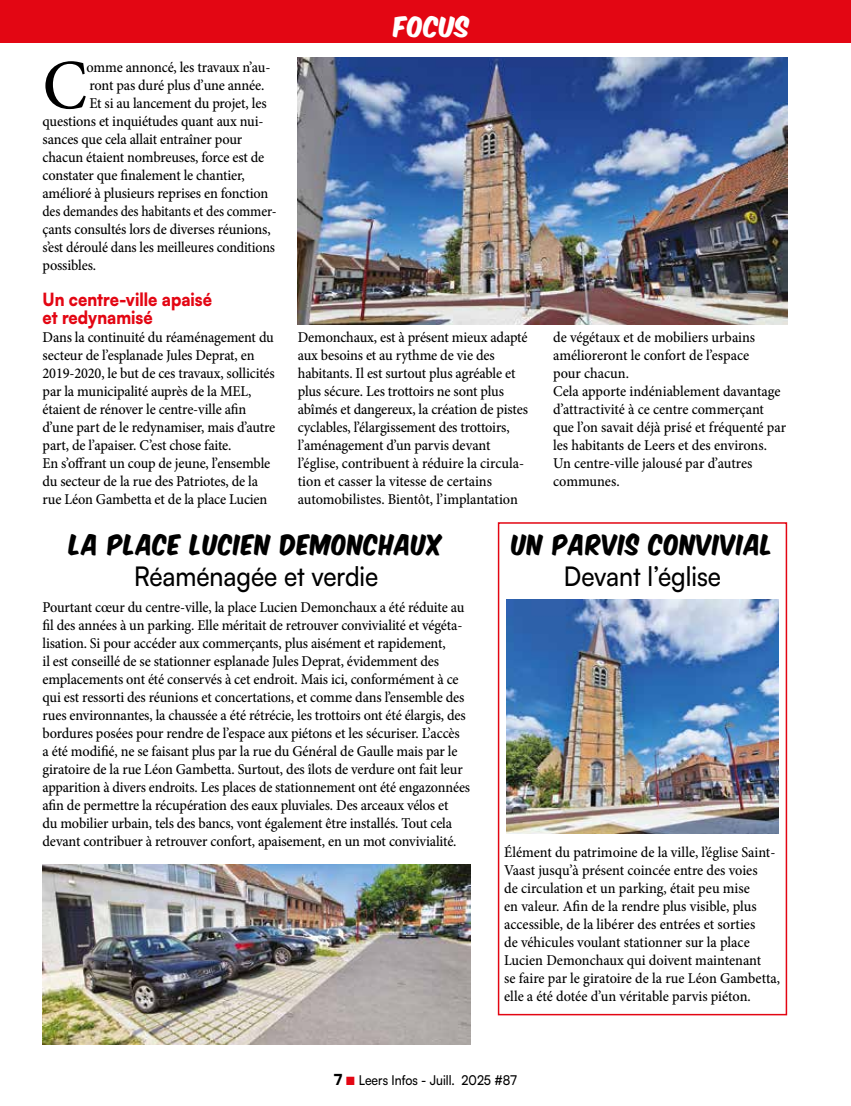
<style>
.page{position:relative;width:851px;height:1106px;background:#fff}
.page>*{position:absolute;margin:0;border:0;box-sizing:border-box;transform-origin:0 0}
.t1{font:500 70.35px "Minion Pro";color:#000;scale:.95 1}
.t2{font:500 27px "Satoshi";color:#000;scale:.9 1}
.t3{font:24px "Komika Title Axis";letter-spacing:.05em;color:#000;scale:.9 1}
.t4{font:24px "Komika Title Axis";letter-spacing:.03em;color:#fff;scale:.95 1}
.t5{font:900 18px/18px "Satoshi";color:#e30613;scale:.9 1}
.t6{font:500 15px/18px "Minion Pro";letter-spacing:-.01em;color:#000;scale:.95 1}
.t7{font:500 15px "Minion Pro";letter-spacing:-.01em;color:#000;scale:.93 1}
.t8{font:500 15px "Minion Pro";letter-spacing:-.01em;color:#000;scale:.91 1}
.t9{font:500 13.5px "Satoshi";color:#000;scale:.9 1}
.s1{font-weight:900;font-size:15px}
.s2{color:#e30613}
</style>
<div class="page">
<div style="left:497px;top:522px;width:290px;height:493px;border:2px solid #e30613"></div>
<div style="left:0;top:0;width:850px;height:43px;background:#e30613"></div>
<img style="left:298px;top:58px;width:489px;height:266px">
<img style="left:43px;top:864px;width:427px;height:180px">
<img style="left:506px;top:599px;width:272px;height:234px">
<h3 class="t4" style="left:394px;top:14px;width:81px">FOCUS</h3>
<h1 class="t1" style="left:43px;top:38px;width:48px">C</h1>
<p class="t6" style="left:86px;top:58px;width:195px">omme annoncé, les travaux n’au-</p>
<p class="t6" style="left:90px;top:76px;width:185px">ront pas duré plus d’une année.</p>
<p class="t6" style="left:90px;top:94px;width:188px">Et si au lancement du projet, les</p>
<p class="t6" style="left:43px;top:112px;width:234px">questions et inquiétudes quant aux nui-</p>
<p class="t6" style="left:43px;top:130px;width:212px">sances que cela allait entraîner pour</p>
<p class="t6" style="left:43px;top:148px;width:235px">chacun étaient nombreuses, force est de</p>
<p class="t6" style="left:43px;top:166px;width:214px">constater que finalement le chantier,</p>
<p class="t6" style="left:43px;top:184px;width:239px">amélioré à plusieurs reprises en fonction</p>
<p class="t8" style="left:43px;top:201px;width:258px">des demandes des habitants et des commer-</p>
<p class="t6" style="left:43px;top:220px;width:241px">çants consultés lors de diverses réunions,</p>
<p class="t7" style="left:43px;top:237px;width:251px">s’est déroulé dans les meilleures conditions</p>
<p class="t6" style="left:43px;top:256px;width:58px">possibles.</p>
<p class="t5" style="left:43px;top:289px;width:190px">Un centre-ville apaisé et redynamisé</p>
<p class="t6" style="left:43px;top:328px;width:246px">Dans la continuité du réaménagement du secteur de l’esplanade Jules Deprat, en 2019-2020, le but de ces travaux, sollicités par la municipalité auprès de la MEL, étaient de rénover le centre-ville afin d’une part de le redynamiser, mais d’autre part, de l’apaiser. C’est chose faite.<br>En s’offrant un coup de jeune, l’ensemble du secteur de la rue des Patriotes, de la rue Léon Gambetta et de la place Lucien</p>
<p class="t6" style="left:298px;top:328px;width:244px">Demonchaux, est à présent mieux adapté aux besoins et au rythme de vie des habitants. Il est surtout plus agréable et plus sécure. Les trottoirs ne sont plus abîmés et dangereux, la création de pistes cyclables, l’élargissement des trottoirs, l’aménagement d’un parvis devant l’église, contribuent à réduire la circula&shy;tion et casser la vitesse de certains automobilistes. Bientôt, l’implantation</p>
<p class="t6" style="left:553px;top:328px;width:247px">de végétaux et de mobiliers urbains amélioreront le confort de l’espace<br>pour chacun.<br>Cela apporte indéniablement davantage d’attractivité à ce centre commerçant que l’on savait déjà prisé et fréquenté par les habitants de Leers et des environs.<br>Un centre-ville jalousé par d’autres communes.</p>
<h3 class="t3" style="left:70px;top:532px;width:416px">LA PLACE LUCIEN DEMONCHAUX</h3>
<h2 class="t2" style="left:134px;top:558px;width:272px">Réaménagée et verdie</h2>
<p class="t6" style="left:43px;top:598px;width:451px">Pourtant cœur du centre-ville, la place Lucien Demonchaux a été réduite au fil des années à un parking. Elle méritait de retrouver convivialité et végéta&shy;lisation. Si pour accéder aux commerçants, plus aisément et rapidement,<br>il est conseillé de se stationner esplanade Jules Deprat, évidemment des emplacements ont été conservés à cet endroit. Mais ici, conformément à ce qui est ressorti des réunions et concertations, et comme dans l’ensemble des rues environnantes, la chaussée a été rétrécie, les trottoirs ont été élargis, des bordures posées pour rendre de l’espace aux piétons et les sécuriser. L’accès<br>a été modifié, ne se faisant plus par la rue du Général de Gaulle mais par le giratoire de la rue Léon Gambetta. Surtout, des îlots de verdure ont fait leur apparition à divers endroits. Les places de stationnement ont été engazonnées afin de permettre la récupération des eaux pluviales. Des arceaux vélos et<br>du mobilier urbain, tels des bancs, vont également être installés. Tout cela devant contribuer à retrouver confort, apaisement, en un mot convivialité.</p>
<h3 class="t3" style="left:512px;top:532px;width:291px">UN PARVIS CONVIVIAL</h3>
<h2 class="t2" style="left:563px;top:558px;width:176px">Devant l’église</h2>
<p class="t6" style="left:504px;top:843px;width:292px">Élément du patrimoine de la ville, l’église Saint-Vaast jusqu’à présent coincée entre des voies<br>de circulation et un parking, était peu mise<br>en valeur. Afin de la rendre plus visible, plus accessible, de la libérer des entrées et sorties<br>de véhicules voulant stationner sur la place Lucien Demonchaux qui doivent maintenant<br>se faire par le giratoire de la rue Léon Gambetta, elle a été dotée d’un véritable parvis piéton.</p>
<p class="t9" style="left:334px;top:1070px;width:204px"><span class="s1">7</span> <span class="s2">■</span> Leers Infos - Juill. 2025 #87</p>
</div>
